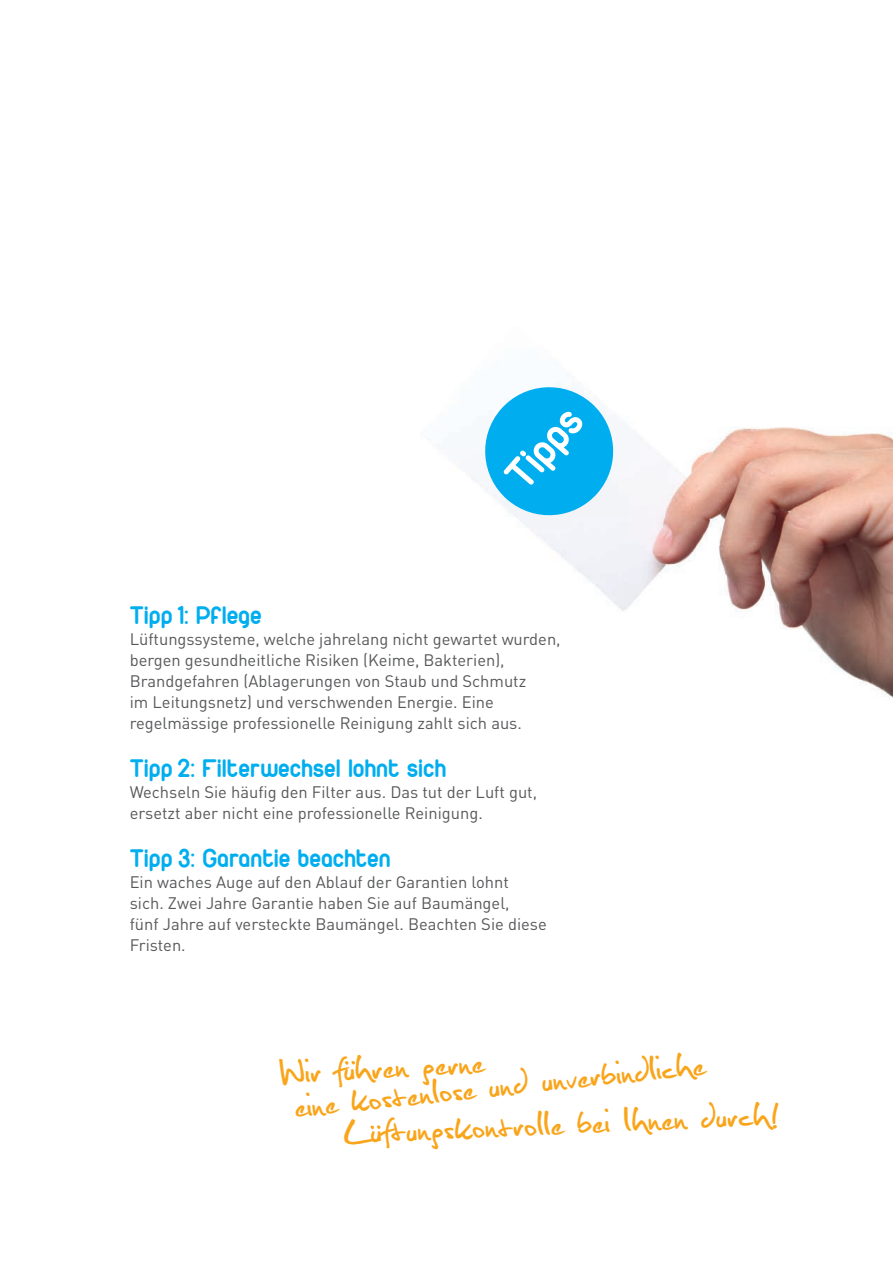
<style>
.page{position:relative;width:893px;height:1263px;background:#fff}
.page>*{position:absolute;margin:0;border:0;box-sizing:border-box;transform-origin:0 0}
.t1{font:46.05px "Duepuntozerobold";color:#fff}
.t2{font:45px "Christopherhand";color:#f9a51b}
.t3{font:27px "Duepuntozerobold";color:#00aeef}
.t4{font:16.5px/21px "DIN";color:#57585a}
</style>
<div class="page">
<img style="left:460px;top:422px;width:433px;height:276px">
<svg style="left:478px;top:387px;width:143px;height:136px"></svg>
<svg style="left:370px;top:1125px;width:11px;height:4px"></svg>
<svg style="left:345px;top:1061px;width:10px;height:4px"></svg>
<h1 class="t1" style="left:494px;top:465px;width:94px;rotate:-49deg">Tipps</h1>
<h3 class="t3" style="left:130px;top:599px;width:134px">Tipp 1: Pflege</h3>
<p class="t4" style="left:130px;top:628px;width:432px">Lüftungssysteme, welche jahrelang nicht gewartet wurden, bergen gesundheitliche Risiken (Keime, Bakterien), Brandgefahren (Ablagerungen von Staub und Schmutz<br>im Leitungsnetz) und verschwenden Energie. Eine regelmässige professionelle Reinigung zahlt sich aus.</p>
<h3 class="t3" style="left:130px;top:752px;width:318px">Tipp 2: Filterwechsel lohnt sich</h3>
<p class="t4" style="left:130px;top:781px;width:409px">Wechseln Sie häufig den Filter aus. Das tut der Luft gut, ersetzt aber nicht eine professionelle Reinigung.</p>
<h3 class="t3" style="left:130px;top:842px;width:263px">Tipp 3: Garantie beachten</h3>
<p class="t4" style="left:130px;top:871px;width:419px">Ein waches Auge auf den Ablauf der Garantien lohnt sich. Zwei Jahre Garantie haben Sie auf Baumängel,<br>fünf Jahre auf versteckte Baumängel. Beachten Sie diese Fristen.</p>
<h2 class="t2" style="left:293px;top:1087px;width:414px;rotate:-6deg">eine kostenlose und unverbindliche</h2>
<h2 class="t2" style="left:279px;top:1053px;width:205px;rotate:-3deg">Wir fuhren gerne</h2>
<h2 class="t2" style="left:343px;top:1115px;width:438px;rotate:-3deg">Luftungskontrolle bei Ihnen durch!</h2>
</div>
